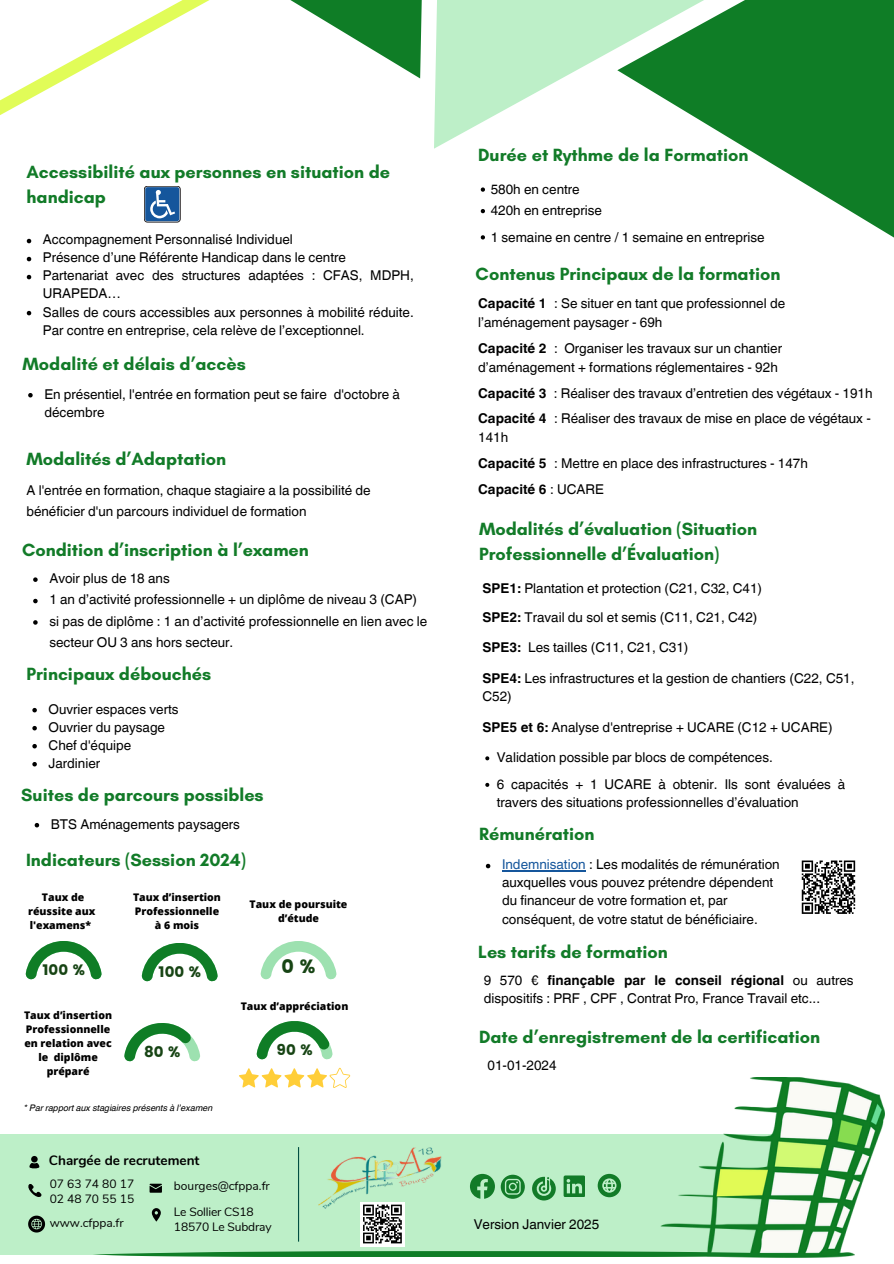
<style>
.page{position:relative;width:894px;height:1264px;background:#fff}
.page>*{position:absolute;margin:0;border:0;box-sizing:border-box;transform-origin:0 0}
.t1{font:19.2px "Poppins";color:#174414}
.t2{font:700 18px/24.8px "Glacial Indifference";color:#127b28}
.t3{font:15px "Poppins";color:#174414}
.t4{font:13.5px/18px "Helvetica World";color:#000}
.t5{font:700 13.5px/26px "Helvetica World";color:#000}
.t6{font:700 13.5px "Nunito";color:#000}
.t7{font:12px/15px "Nunito";color:#000}
.t8{font:800 10.5px/14px "Open Sans";color:#000;text-align:center}
.t9{font:italic 9px "Helvetica World";color:#000}
.s1{font-weight:700}
.s2{font-weight:400}
.s3{color:#15569c}
</style>
<div class="page">
<svg style="left:759px;top:0;width:134px;height:237px;fill:#0f7d26"></svg>
<svg style="left:434px;top:0;width:380px;height:156px"></svg>
<svg style="left:374px;top:0;width:48px;height:78px"></svg>
<svg style="left:0;top:0;width:374px;height:115px"></svg>
<svg style="left:26px;top:941px;width:76px;height:38px"></svg>
<svg style="left:142px;top:943px;width:76px;height:38px"></svg>
<svg style="left:260px;top:941px;width:76px;height:38px"></svg>
<div style="left:144px;top:186px;width:36px;height:36px;border:1px solid #231f20;border-radius:3px"></div>
<div style="left:145px;top:187px;width:34px;height:34px;background:#15569c;border-radius:2px"></div>
<svg style="left:150px;top:190px;width:25px;height:28px"></svg>
<svg style="left:801px;top:860px;width:55px;height:54px"></svg>
<svg style="left:256px;top:1021px;width:76px;height:38px"></svg>
<svg style="left:124px;top:1023px;width:76px;height:38px"></svg>
<svg style="left:239px;top:1067px;width:111px;height:20px"></svg>
<svg style="left:480px;top:187px;width:5px;height:5px"></svg>
<svg style="left:480px;top:209px;width:5px;height:4px"></svg>
<svg style="left:480px;top:235px;width:5px;height:4px"></svg>
<svg style="left:27px;top:239px;width:4px;height:4px"></svg>
<svg style="left:27px;top:257px;width:4px;height:4px"></svg>
<svg style="left:27px;top:275px;width:4px;height:4px"></svg>
<svg style="left:27px;top:311px;width:4px;height:4px"></svg>
<svg style="left:485px;top:756px;width:4px;height:4px"></svg>
<svg style="left:485px;top:782px;width:4px;height:4px"></svg>
<svg style="left:35px;top:823px;width:4px;height:4px"></svg>
<svg style="left:32px;top:708px;width:5px;height:4px"></svg>
<svg style="left:32px;top:726px;width:5px;height:4px"></svg>
<svg style="left:32px;top:744px;width:5px;height:4px"></svg>
<svg style="left:32px;top:762px;width:5px;height:4px"></svg>
<svg style="left:28px;top:393px;width:5px;height:4px"></svg>
<svg style="left:33px;top:577px;width:5px;height:5px"></svg>
<svg style="left:33px;top:599px;width:5px;height:4px"></svg>
<svg style="left:33px;top:620px;width:5px;height:4px"></svg>
<svg style="left:485px;top:863px;width:5px;height:5px"></svg>
<hr style="left:502px;top:870px;width:83px;height:1px;background:#15569c">
<div style="left:0;top:1133px;width:840px;height:121px;background:#bdefc8"></div>
<svg style="left:28px;top:1184px;width:14px;height:13px"></svg>
<svg style="left:152px;top:1208px;width:9px;height:13px"></svg>
<svg style="left:149px;top:1183px;width:13px;height:9px"></svg>
<svg style="left:29px;top:1156px;width:10px;height:12px"></svg>
<svg style="left:28px;top:1215px;width:17px;height:17px"></svg>
<svg style="left:597px;top:1173px;width:24px;height:24px"></svg>
<svg style="left:563px;top:1175px;width:21px;height:21px"></svg>
<svg style="left:470px;top:1173px;width:24px;height:25px"></svg>
<svg style="left:500px;top:1174px;width:24px;height:24px"></svg>
<svg style="left:532px;top:1176px;width:23px;height:24px"></svg>
<hr style="left:298px;top:1147px;width:1px;height:94px;background:#014f42">
<img style="left:318px;top:1147px;width:124px;height:61px">
<svg style="left:360px;top:1201px;width:45px;height:45px"></svg>
<svg style="left:363px;top:1204px;width:38px;height:39px"></svg>
<img style="left:658px;top:1077px;width:226px;height:179px">
<svg style="left:92px;top:1251px;width:728px;height:5px;background:#309144"></svg>
<p class="t2" style="left:27px;top:160px;width:365px">Accessibilité aux personnes en situation de handicap</p>
<p class="t4" style="left:43px;top:231px;width:251px">Accompagnement Personnalisé Individuel</p>
<p class="t4" style="left:43px;top:249px;width:304px">Présence d’une Référente Handicap dans le centre</p>
<p class="t4" style="left:43px;top:267px;width:372px">Partenariat avec des structures adaptées : CFAS, MDPH,<br>URAPEDA…</p>
<p class="t4" style="left:43px;top:303px;width:372px">Salles de cours accessibles aux personnes à mobilité réduite.<br>Par contre en entreprise, cela relève de l’exceptionnel.</p>
<h3 class="t2" style="left:23px;top:351px;width:225px">Modalité et délais d’accès</h3>
<h3 class="t4" style="left:44px;top:385px;width:357px">En présentiel, l'entrée en formation peut se faire d'octobre à décembre</h3>
<p class="t2" style="left:26px;top:446px;width:201px">Modalités d’Adaptation</p>
<h3 class="t4" style="left:26px;top:479px;width:346px;line-height:21.5px">A l'entrée en formation, chaque stagiaire a la possibilité de bénéficier d'un parcours individuel de formation</h3>
<h3 class="t2" style="left:22px;top:537px;width:288px">Condition d’inscription à l’examen</h3>
<p class="t4" style="left:49px;top:569px;width:122px">Avoir plus de 18 ans</p>
<h1 class="t4" style="left:49px;top:590px;width:369px">1 an d’activité professionnelle + un diplôme de niveau 3 (CAP)</h1>
<h1 class="t4" style="left:49px;top:610px;width:379px;line-height:21.5px">si pas de diplôme : 1 an d’activité professionnelle en lien avec le secteur OU 3 ans hors secteur.</h1>
<h1 class="t2" style="left:26px;top:661px;width:186px">Principaux débouchés</h1>
<h1 class="t4" style="left:49px;top:700px;width:131px">Ouvrier espaces verts</h1>
<p class="t4" style="left:49px;top:718px;width:118px">Ouvrier du paysage</p>
<p class="t4" style="left:49px;top:736px;width:84px">Chef d'équipe</p>
<p class="t4" style="left:49px;top:754px;width:53px">Jardinier</p>
<h3 class="t2" style="left:21px;top:782px;width:244px">Suites de parcours possibles</h3>
<h1 class="t4" style="left:51px;top:815px;width:191px">BTS Aménagements paysagers</h1>
<p class="t2" style="left:26px;top:847px;width:221px">Indicateurs (Session 2024)</p>
<h5 class="t8" style="left:28px;top:889px;width:69px">Taux de réussite aux l'examens*</h5>
<h5 class="t8" style="left:133px;top:890px;width:89px">Taux d’insertion<br>Professionnelle à 6 mois</h5>
<h1 class="t8" style="left:249px;top:896px;width:99px">Taux de poursuite d’étude</h1>
<p class="t3" style="left:42px;top:960px;width:44px">100 %</p>
<p class="t3" style="left:158px;top:962px;width:44px">100 %</p>
<h1 class="t1" style="left:281px;top:955px;width:35px">0 %</h1>
<p class="t8" style="left:24px;top:1008px;width:89px">Taux d’insertion<br>Professionnelle en relation avec le diplôme préparé</p>
<h5 class="t8" style="left:241px;top:999px;width:109px">Taux d’appréciation</h5>
<p class="t3" style="left:144px;top:1042px;width:38px">80 %</p>
<p class="t3" style="left:276px;top:1040px;width:38px">90 %</p>
<p class="t9" style="left:24px;top:1100px;width:190px">* Par rapport aux stagiaires présents à l’examen</p>
<p class="t6" style="left:49px;top:1151px;width:152px">Chargée de recrutement</p>
<h5 class="t7" style="left:50px;top:1176px;width:86px">07 63 74 80 17</h5>
<h5 class="t7" style="left:174px;top:1178px;width:97px">bourges@cfppa.fr</h5>
<h5 class="t7" style="left:50px;top:1191px;width:86px">02 48 70 55 15</h5>
<p class="t2" style="left:478px;top:143px;width:272px">Durée et Rythme de la Formation</p>
<h1 class="t4" style="left:490px;top:180px;width:90px">580h en centre</h1>
<p class="t4" style="left:490px;top:201px;width:113px">420h en entreprise</p>
<h1 class="t4" style="left:490px;top:228px;width:275px">1 semaine en centre / 1 semaine en entreprise</h1>
<p class="t2" style="left:475px;top:261px;width:306px">Contenus Principaux de la formation</p>
<h3 class="t4" style="left:478px;top:294px;width:308px;line-height:18.8px"><span class="s1">Capacité 1</span> : Se situer en tant que professionnel de l’aménagement paysager - 69h</h3>
<h3 class="t4" style="left:478px;top:339px;width:305px;line-height:18.8px"><span class="s1">Capacité 2</span> : Organiser les travaux sur un chantier d’aménagement + formations réglementaires - 92h</h3>
<h3 class="t5" style="left:478px;top:378px;width:70px">Capacité 3</h3>
<h3 class="t4" style="left:553px;top:384px;width:320px">: Réaliser des travaux d’entretien des végétaux - 191h</h3>
<h3 class="t5" style="left:478px;top:404px;width:70px">Capacité 4</h3>
<h3 class="t4" style="left:554px;top:410px;width:318px">: Réaliser des travaux de mise en place de végétaux -</h3>
<h3 class="t5" style="left:478px;top:423px;width:70px"><span class="s2">141h<br></span>Capacité 5</h3>
<h1 class="t4" style="left:478px;top:450px;width:331px;line-height:26px;text-indent:76px">: Mettre en place des infrastructures - 147h<br><span class="s1">Capacité 6</span> : UCARE</h1>
<p class="t2" style="left:479px;top:516px;width:280px">Modalités d’évaluation (Situation<br>Professionnelle d’Évaluation)</p>
<p class="t4" style="left:482px;top:579px;width:281px"><span class="s1">SPE1:</span> Plantation et protection (C21, C32, C41)</p>
<p class="t4" style="left:482px;top:608px;width:276px"><span class="s1">SPE2:</span> Travail du sol et semis (C11, C21, C42)</p>
<h1 class="t4" style="left:482px;top:638px;width:207px"><span class="s1">SPE3:</span> Les tailles (C11, C21, C31)</h1>
<p class="t4" style="left:482px;top:669px;width:373px;line-height:18.5px"><span class="s1">SPE4:</span> Les infrastructures et la gestion de chantiers (C22, C51,<br>C52)</p>
<h3 class="t4" style="left:482px;top:718px;width:351px"><span class="s1">SPE5 et 6:</span> Analyse d'entreprise + UCARE (C12 + UCARE)</h3>
<p class="t4" style="left:496px;top:748px;width:277px">Validation possible par blocs de compétences.</p>
<h3 class="t4" style="left:496px;top:775px;width:350px;line-height:18.5px">6 capacités + 1 UCARE à obtenir. Ils sont évaluées à travers des situations professionnelles d’évaluation</h3>
<h1 class="t2" style="left:479px;top:821px;width:117px">Rémunération</h1>
<p class="t4" style="left:502px;top:855px;width:279px"><span class="s3">Indemnisation</span> : Les modalités de rémunération auxquelles vous pouvez prétendre dépendent du financeur de votre formation et, par conséquent, de votre statut de bénéficiaire.</p>
<h3 class="t2" style="left:478px;top:938px;width:191px">Les tarifs de formation</h3>
<h3 class="t4" style="left:483px;top:971px;width:371px">9 570 € <span class="s1">finançable par le conseil régional</span> ou autres dispositifs : PRF , CPF , Contrat Pro, France Travail etc...</h3>
<p class="t2" style="left:479px;top:1024px;width:342px">Date d’enregistrement de la certification</p>
<p class="t4" style="left:487px;top:1056px;width:71px">01-01-2024</p>
<h3 class="t7" style="left:174px;top:1204px;width:99px">Le Sollier CS18<br>18570 Le Subdray</h3>
<p class="t7" style="left:50px;top:1215px;width:76px">www.cfppa.fr</p>
<h1 class="t4" style="left:473px;top:1215px;width:127px">Version Janvier 2025</h1>
</div>
